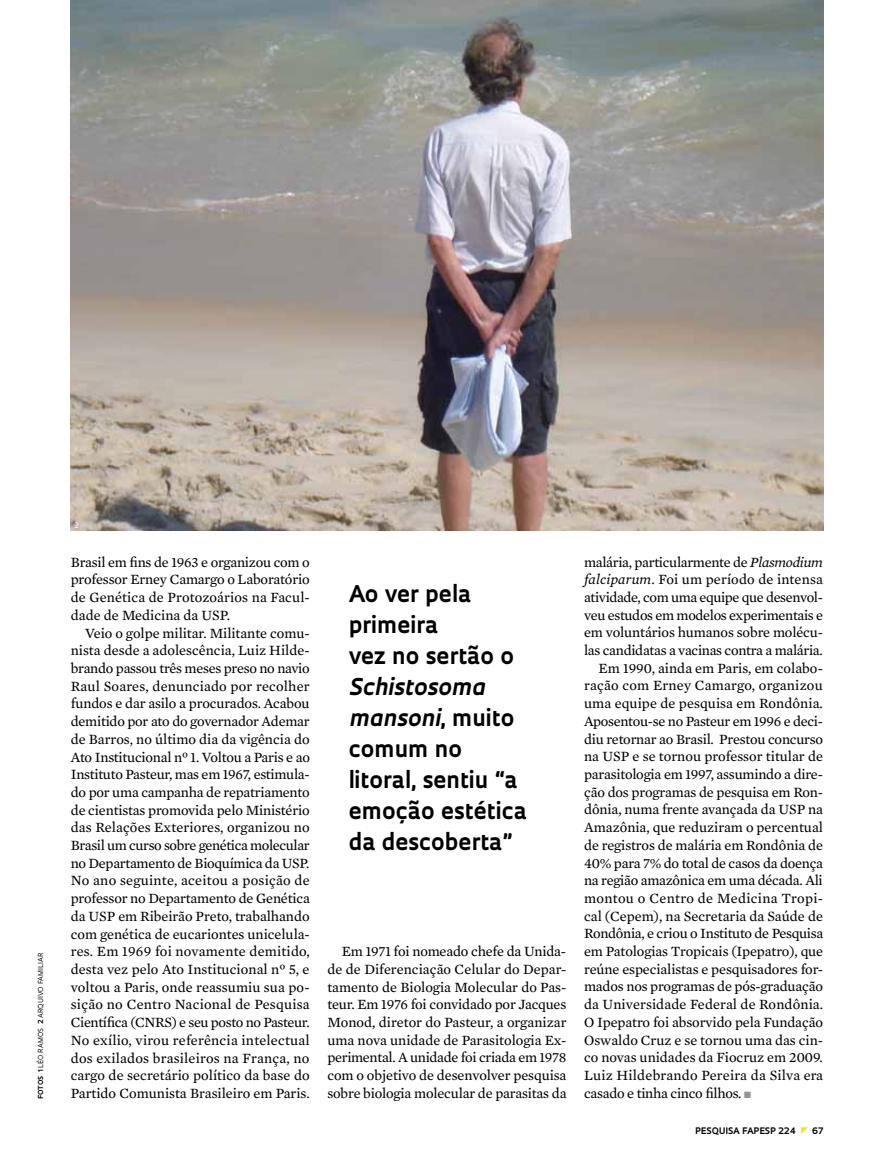
<style>
.page{position:relative;width:885px;height:1169px;background:#fff}
.page>*{position:absolute;margin:0;border:0;box-sizing:border-box;transform-origin:0 0}
.t1{font:700 22.5px/31px "Oculum";color:#000}
.t2{font:14.4px/17.7px "Mercury Text G2";letter-spacing:-.005em;color:#000;text-align:justify}
.t3{font:700 8.7px "Oculum";letter-spacing:.015em;color:#000}
.t4{font:7.35px "Oculum";color:#fff}
.t5{font:6.75px "Oculum";letter-spacing:.02em;color:#000}
.s1{font-weight:700}
.s2{font-style:italic}
.s3{color:#939598}
</style>
<div class="page">
<img style="left:71px;top:0;width:752px;height:530px">
<p class="t5" style="left:36px;top:1098px;width:148px;rotate:-90deg"><span class="s1">fotos 1</span> léo ramos <span class="s1">2</span> arquivo familiar</p>
<p class="t4" style="left:74px;top:521px;width:6px">2</p>
<p class="t2" style="left:71px;top:552px;width:241px">Brasil em fins de 1963 e organizou com o professor Erney Camargo o Laboratório de Genética de Protozoários na Facul&shy;dade de Medicina da USP.</p>
<p class="t2" style="left:71px;top:623px;width:241px;text-indent:14px">Veio o golpe militar. Militante comu&shy;nista desde a adolescência, Luiz Hilde&shy;brando passou três meses preso no navio Raul Soares, denunciado por recolher fundos e dar asilo a procurados. Acabou demitido por ato do governador Ademar de Barros, no último dia da vigência do Ato Institucional nº 1. Voltou a Paris e ao Instituto Pasteur, mas em 1967, estimula&shy;do por uma campanha de repatriamento de cientistas promovida pelo Ministério das Relações Exteriores, organizou no Brasil um curso sobre genética molecular no Departamento de Bioquímica da USP.<br>No ano seguinte, aceitou a posição de professor no Departamento de Genética da USP em Ribeirão Preto, trabalhando com genética de eucariontes unicelula&shy;res. Em 1969 foi novamente demitido, desta vez pelo Ato Institucional nº 5, e voltou a Paris, onde reassumiu sua po&shy;sição no Centro Nacional de Pesquisa Científica (CNRS) e seu posto no Pasteur.<br>No exílio, virou referência intelectual dos exilados brasileiros na França, no cargo de secretário político da base do Partido Comunista Brasileiro em Paris.</p>
<h1 class="t1" style="left:348px;top:577px;width:167px">Ao ver pela primeira<br>vez no sertão o</h1>
<h1 class="t1" style="left:348px;top:670px;width:180px"><span class="s2">Schistosoma mansoni</span>, muito comum no litoral, sentiu “a emoção estética da descoberta”</h1>
<p class="t2" style="left:327px;top:941px;width:241px;text-indent:14px">Em 1971 foi nomeado chefe da Unida&shy;de de Diferenciação Celular do Depar&shy;tamento de Biologia Molecular do Pas&shy;teur. Em 1976 foi convidado por Jacques Monod, diretor do Pasteur, a organizar uma nova unidade de Parasitologia Ex&shy;perimental. A unidade foi criada em 1978 com o objetivo de desenvolver pesquisa sobre biologia molecular de parasitas da</p>
<p class="t2" style="left:584px;top:552px;width:241px;text-align:right">malária, particularmente de <span class="s2">Plasmodium falciparum</span>. Foi um período de intensa atividade, com uma equipe que desenvol&shy;veu estudos em modelos experimentais e em voluntários humanos sobre molécu&shy;las candidatas a vacinas contra a malária.<br>Em 1990, ainda em Paris, em colabo&shy;ração com Erney Camargo, organizou uma equipe de pesquisa em Rondônia.<br>Aposentou-se no Pasteur em 1996 e deci&shy;diu retornar ao Brasil. Prestou concurso na USP e se tornou professor titular de parasitologia em 1997, assumindo a dire&shy;ção dos programas de pesquisa em Ron&shy;dônia, numa frente avançada da USP na Amazônia, que reduziram o percentual de registros de malária em Rondônia de 40% para 7% do total de casos da doença na região amazônica em uma década. Ali montou o Centro de Medicina Tropi&shy;cal (Cepem), na Secretaria da Saúde de Rondônia, e criou o Instituto de Pesquisa em Patologias Tropicais (Ipepatro), que reúne especialistas e pesquisadores for&shy;mados nos programas de pós-graduação da Universidade Federal de Rondônia.<br>O Ipepatro foi absorvido pela Fundação Oswaldo Cruz e se tornou uma das cin&shy;co novas unidades da Fiocruz em 2009.<br>Luiz Hildebrando Pereira da Silva era</p>
<p class="t2" style="left:584px;top:1083px;width:169px">casado e tinha cinco filhos. <span class="s3">■</span></p>
<p class="t3" style="left:695px;top:1124px;width:102px">pESQUISA FAPESP 224</p>
<p class="t3" style="left:812px;top:1124px;width:13px">67</p>
</div>
